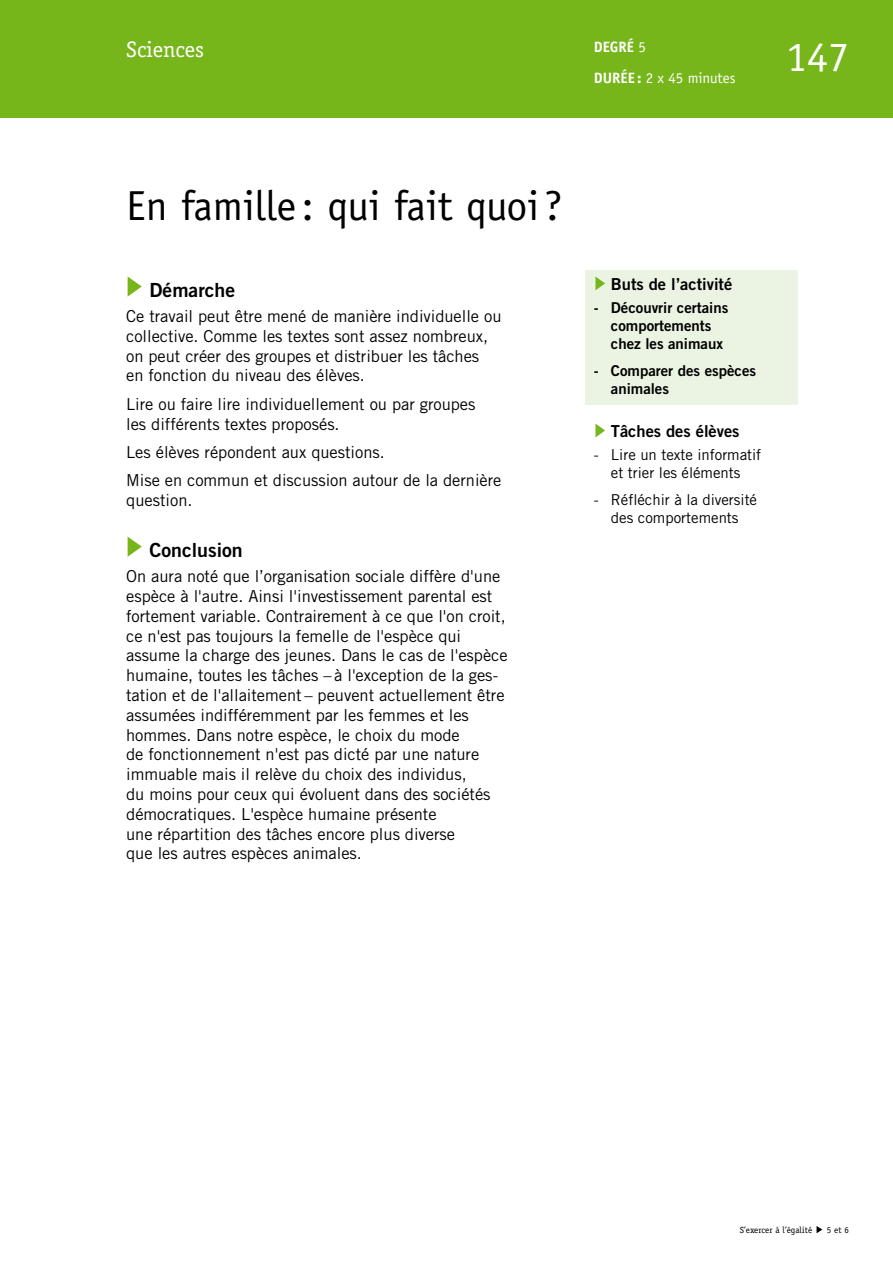
<style>
.page{position:relative;width:893px;height:1263px;background:#fff}
.page>*{position:absolute;margin:0;border:0;box-sizing:border-box;transform-origin:0 0}
.t1{font:42px "Officina Sans";color:#000}
.t2{font:42px "Officina Serif";color:#fff}
.t3{font:22.5px "Officina Serif";color:#fff}
.t4{font:19.5px "Trade Gothic Bold Two";color:#000}
.t5{font:16.5px/19.8px "Trade Gothic";color:#000}
.t6{font:16.5px "Trade Gothic Bold Two";color:#000}
.t7{font:15px/18px "Trade Gothic";letter-spacing:-.005em;color:#000;text-align:center}
.t8{font:15px/18px "Trade Gothic Bold Two";color:#000}
.t9{font:15px/30.8px "Officina Sans";letter-spacing:-.005em;color:#fff}
.t10{font:9px "Officina Serif";color:#000}
.s1{font-weight:700}
</style>
<div class="page">
<div style="left:0;top:0;width:893px;height:118px;background:#76b61b"></div>
<div style="left:585px;top:271px;width:213px;height:134px;background:#ebf4e3"></div>
<svg style="left:128px;top:537px;width:14px;height:20px"></svg>
<svg style="left:128px;top:276px;width:14px;height:20px"></svg>
<svg style="left:595px;top:424px;width:10px;height:13px"></svg>
<svg style="left:595px;top:276px;width:10px;height:14px"></svg>
<svg style="left:816px;top:1226px;width:6px;height:7px"></svg>
<h2 class="t3" style="left:126px;top:41px;width:79px">Sciences</h2>
<p class="t9" style="left:594px;top:33px;width:143px"><span class="s1">DEGRÉ</span> 5<br><span class="s1">DURÉE :</span> 2 x 45 minutes</p>
<h1 class="t2" style="left:786px;top:41px;width:64px">147</h1>
<h1 class="t1" style="left:126px;top:190px;width:438px">En famille : qui fait quoi ?</h1>
<p class="t4" style="left:150px;top:282px;width:87px">Démarche</p>
<p class="t5" style="left:126px;top:308px;width:377px">Ce travail peut être mené de manière individuelle ou collective. Comme les textes sont assez nombreux, on peut créer des groupes et distribuer les tâches<br>en fonction du niveau des élèves.</p>
<p class="t5" style="left:126px;top:395px;width:351px">Lire ou faire lire individuellement ou par groupes les différents textes proposés.</p>
<p class="t5" style="left:126px;top:439px;width:377px;line-height:28.5px">Les élèves répondent aux questions.<br>Mise en commun et discussion autour de la dernière</p>
<p class="t5" style="left:126px;top:492px;width:68px">question.</p>
<p class="t4" style="left:150px;top:542px;width:95px">Conclusion</p>
<p class="t5" style="left:126px;top:568px;width:383px">On aura noté que l’organisation sociale diffère d'une espèce à l'autre. Ainsi l'investissement parental est fortement variable. Contrairement à ce que l'on croit, ce n'est pas toujours la femelle de l'espèce qui assume la charge des jeunes. Dans le cas de l'espèce humaine, toutes les tâches – à l'exception de la ges&shy;tation et de l'allaitement – peuvent actuellement être assumées indifféremment par les femmes et les hommes. Dans notre espèce, le choix du mode<br>de fonctionnement n'est pas dicté par une nature immuable mais il relève du choix des individus,<br>du moins pour ceux qui évoluent dans des sociétés démocratiques. L'espèce humaine présente<br>une répartition des tâches encore plus diverse<br>que les autres espèces animales.</p>
<p class="t6" style="left:611px;top:278px;width:123px">Buts de l’activité</p>
<p class="t8" style="left:611px;top:300px;width:119px;text-indent:-17px">- Découvrir certains comportements chez les animaux</p>
<p class="t8" style="left:611px;top:363px;width:147px;text-indent:-17px">- Comparer des espèces animales</p>
<p class="t6" style="left:611px;top:425px;width:130px">Tâches des élèves</p>
<p class="t7" style="left:594px;top:447px;width:169px">- Lire un texte informatif et trier les éléments</p>
<p class="t7" style="left:594px;top:492px;width:165px">- Réfléchir à la diversité des comportements</p>
<p class="t10" style="left:740px;top:1227px;width:74px">S’exercer à l’égalité</p>
<p class="t10" style="left:827px;top:1227px;width:24px">5 et 6</p>
</div>
